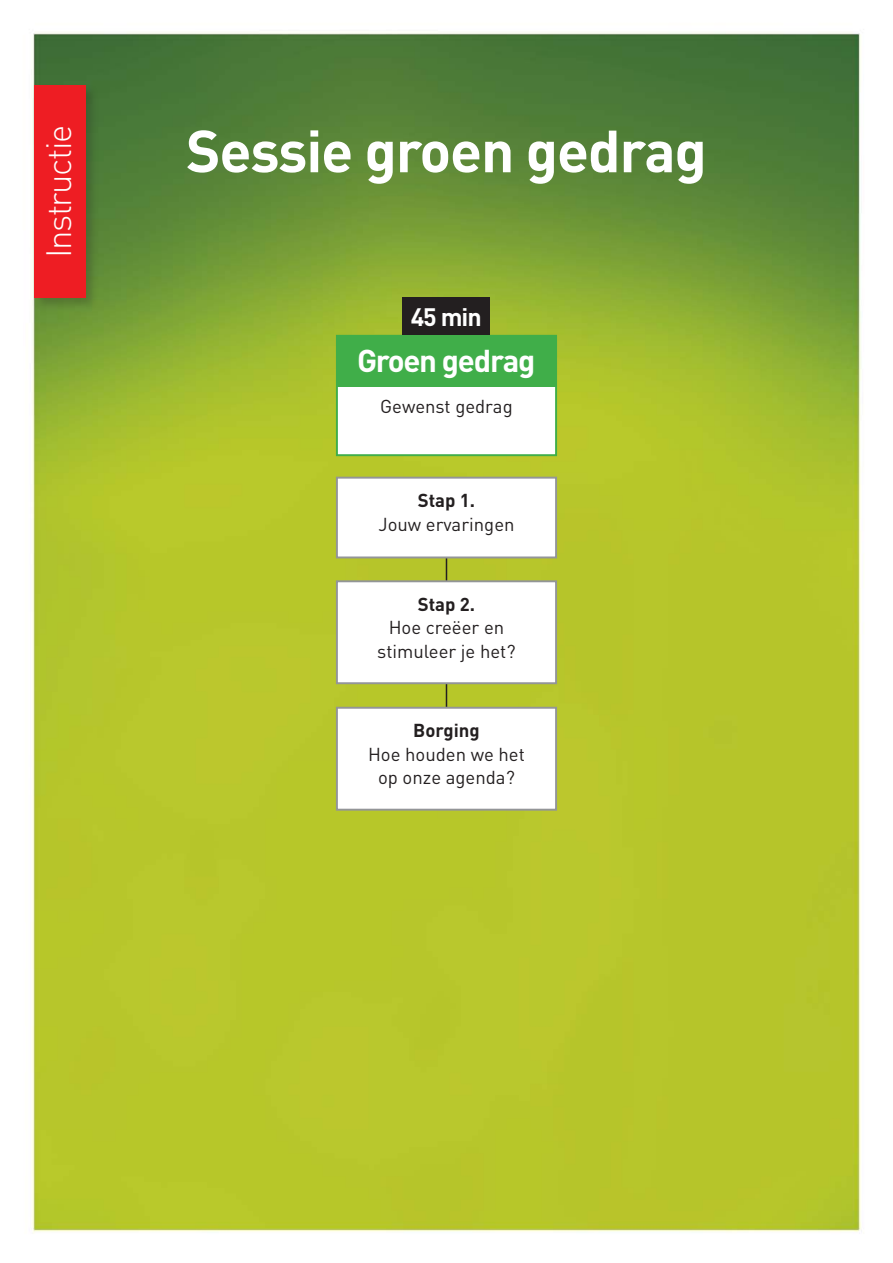
<style>
.page{position:relative;width:893px;height:1263px;background:#fff}
.page>*{position:absolute;margin:0;border:0;box-sizing:border-box;transform-origin:0 0}
.t1{font:700 58.5px "DINOT";letter-spacing:-.02em;color:#fff}
.t2{font:300 34.8px "DINOT";letter-spacing:-.04em;color:#fff}
.t3{font:700 31.2px "DINOT";letter-spacing:-.04em;color:#fff}
.t4{font:700 24.9px "DINOT";color:#fff}
.t5{font:18.6px/23.4px "DINOT";color:#231f20;text-align:center}
.t6{font:700 18.6px "DINOT";color:#231f20}
</style>
<div class="page">
<img style="left:32px;top:32px;width:829px;height:1202px">
<div style="left:32px;top:83px;width:67px;height:229px;background:#231f20;opacity:.25"></div>
<div style="left:34px;top:85px;width:51px;height:213px;background:#ee1d23"></div>
<div style="left:336px;top:335px;width:221px;height:121px;background:#fff;border:2px solid #40ae49"></div>
<hr style="left:446px;top:529px;width:1px;height:253px;background:#231f20">
<div style="left:336px;top:477px;width:221px;height:81px;background:#fff;border:2px solid #939598"></div>
<div style="left:336px;top:580px;width:221px;height:104px;background:#fff;border:2px solid #939598"></div>
<div style="left:337px;top:336px;width:219px;height:51px;background:#40ae49"></div>
<div style="left:336px;top:707px;width:221px;height:104px;background:#fff;border:2px solid #939598"></div>
<div style="left:403px;top:298px;width:87px;height:37px;background:#231f20"></div>
<h2 class="t2" style="left:37px;top:258px;width:135px;rotate:-90deg">Instructie</h2>
<h1 class="t1" style="left:186px;top:113px;width:522px">Sessie groen gedrag</h1>
<h3 class="t4" style="left:411px;top:300px;width:72px">45 min</h3>
<h3 class="t3" style="left:357px;top:340px;width:180px">Groen gedrag</h3>
<p class="t5" style="left:380px;top:395px;width:134px">Gewenst gedrag</p>
<p class="t6" style="left:418px;top:488px;width:59px">Stap 1.</p>
<p class="t5" style="left:378px;top:512px;width:138px">Jouw ervaringen</p>
<p class="t6" style="left:418px;top:592px;width:59px">Stap 2.</p>
<p class="t5" style="left:377px;top:615px;width:140px">Hoe creëer en stimuleer je het?</p>
<p class="t6" style="left:413px;top:718px;width:68px">Borging</p>
<p class="t5" style="left:368px;top:742px;width:158px">Hoe houden we het op onze agenda?</p>
</div>
